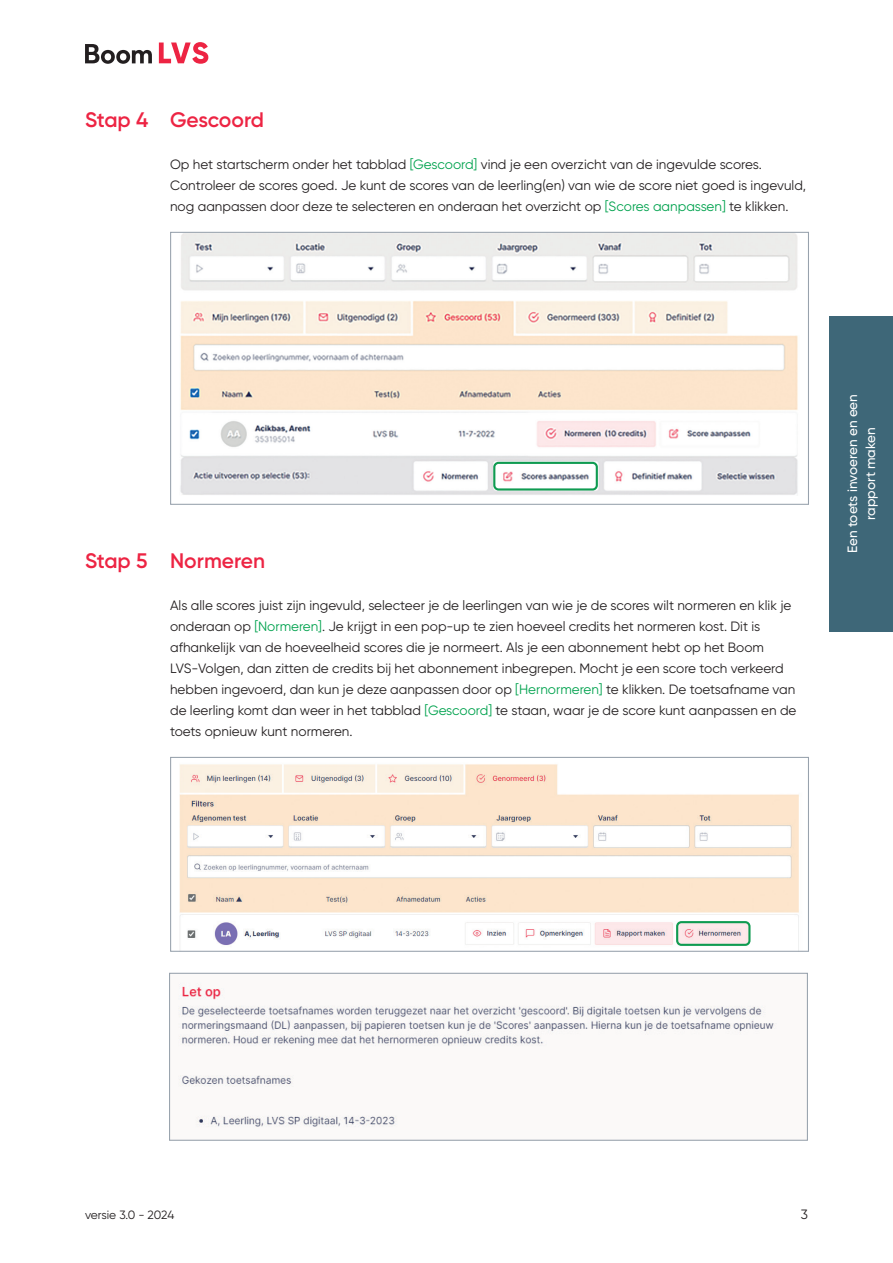
<style>
.page{position:relative;width:893px;height:1263px;background:#fff}
.page>*{position:absolute;margin:0;border:0;box-sizing:border-box;transform-origin:0 0}
.t1{font:600 21px "Gilroy";color:#ed2443}
.t2{font:13.5px/21px "Gilroy";color:#231f20}
.t3{font:500 13.5px/18px "Gilroy";color:#fff;text-align:center}
.t4{font:12px "Gilroy";letter-spacing:-.01em;color:#231f20}
.s1{color:#00a24e}
</style>
<div class="page">
<img style="left:180px;top:234px;width:618px;height:261px">
<div style="left:170px;top:232px;width:639px;height:273px;border:1px solid #98a2ad"></div>
<div style="left:493px;top:462px;width:105px;height:28px;border:2px solid #0f9b51;border-radius:4px"></div>
<img style="left:179px;top:764px;width:620px;height:186px">
<div style="left:170px;top:757px;width:639px;height:195px;border:1px solid #98a2ad"></div>
<div style="left:676px;top:921px;width:74px;height:25px;border:2px solid #0f9b51;border-radius:4px"></div>
<img style="left:178px;top:983px;width:599px;height:144px">
<div style="left:169px;top:973px;width:639px;height:168px;border:1px solid #98a2ad"></div>
<div style="left:829px;top:316px;width:64px;height:315px;background:#3e6778"></div>
<svg style="left:85px;top:44px;width:67px;height:20px"></svg>
<svg style="left:159px;top:42px;width:49px;height:22px"></svg>
<h1 class="t1" style="left:85px;top:106px;width:180px">Stap 4 Gescoord</h1>
<p class="t2" style="left:170px;top:153px;width:638px">Op het startscherm onder het tabblad <span class="s1">[Gescoord]</span> vind je een overzicht van de ingevulde scores.<br>Controleer de scores goed. Je kunt de scores van de leerling(en) van wie de score niet goed is ingevuld, nog aanpassen door deze te selecteren en onderaan het overzicht op <span class="s1">[Scores aanpassen]</span> te klikken.</p>
<h1 class="t1" style="left:85px;top:547px;width:181px">Stap 5 Normeren</h1>
<p class="t2" style="left:170px;top:594px;width:628px">Als alle scores juist zijn ingevuld, selecteer je de leerlingen van wie je de scores wilt normeren en klik je onderaan op <span class="s1">[Normeren]</span>. Je krijgt in een pop-up te zien hoeveel credits het normeren kost. Dit is afhankelijk van de hoeveelheid scores die je normeert. Als je een abonnement hebt op het Boom LVS-Volgen, dan zitten de credits bij het abonnement inbegrepen. Mocht je een score toch verkeerd hebben ingevoerd, dan kun je deze aanpassen door op <span class="s1">[Hernormeren]</span> te klikken. De toetsafname van de leerling komt dan weer in het tabblad <span class="s1">[Gescoord]</span> te staan, waar je de score kunt aanpassen en de toets opnieuw kunt normeren.</p>
<p class="t3" style="left:843px;top:553px;width:161px;rotate:-90deg">Een toets invoeren en een rapport maken</p>
<p class="t4" style="left:85px;top:1207px;width:91px">versie 3.0 - 2024</p>
<p class="t2" style="left:801px;top:1203px;width:9px">3</p>
</div>
